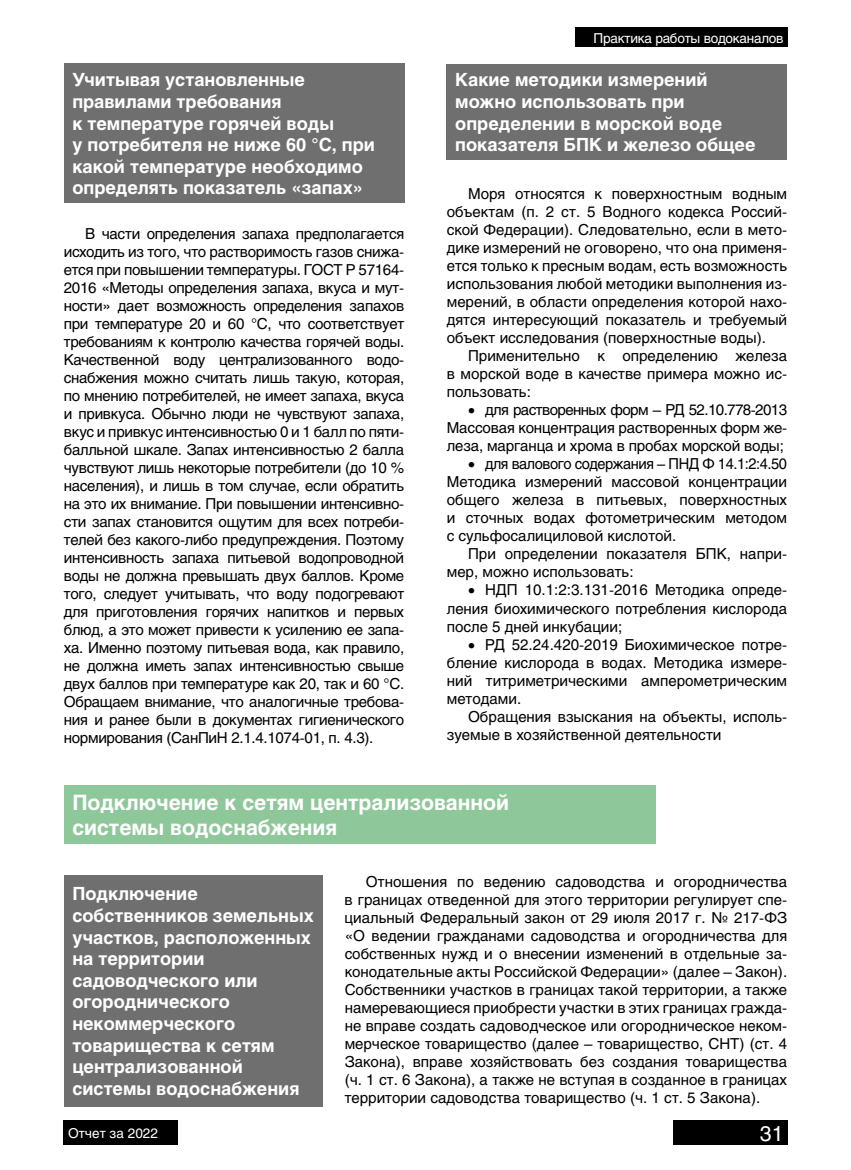
<style>
.page{position:relative;width:851px;height:1170px;background:#fff}
.page>*{position:absolute;margin:0;border:0;box-sizing:border-box;transform-origin:0 0}
.t1{font:700 21px/25.2px "Helios C";color:#fff}
.t2{font:21px "Helios C";color:#fff}
.t3{font:700 18px/21.6px "Helios C";color:#fff}
.t4{font:15px/18px "Helios C";color:#000;text-align:justify}
.t5{font:13.5px "Helios C";letter-spacing:-.02em;color:#fff}
.t6{font:13.5px "Helios C";color:#fff}
</style>
<div class="page">
<div style="left:575px;top:28px;width:212px;height:19px;background:#000"></div>
<div style="left:64px;top:1120px;width:114px;height:24px;background:#000"></div>
<div style="left:673px;top:1120px;width:114px;height:24px;background:#000"></div>
<div style="left:64px;top:64px;width:340px;height:139px;background:#706f6f"></div>
<div style="left:446px;top:64px;width:341px;height:96px;background:#706f6f"></div>
<div style="left:64px;top:784px;width:591px;height:59px;background:#8ec89a"></div>
<div style="left:64px;top:875px;width:258px;height:231px;background:#706f6f"></div>
<p class="t3" style="left:72px;top:69px;width:304px">Учитывая установленные правилами требования<br>к температуре горячей воды<br>у потребителя не ниже 60 °С, при какой температуре необходимо определять показатель «запах»</p>
<p class="t4" style="left:64px;top:224px;width:342px;text-indent:21px">В части определения запаха предполагается исходить из того, что растворимость газов снижа&shy;ется при повышении температуры. ГОСТ Р 57164- 2016 «Методы определения запаха, вкуса и мут&shy;ности» дает возможность определения запахов при температуре 20 и 60 °С, что соответствует требованиям к контролю качества горячей воды.<br>Качественной воду централизованного водо&shy;снабжения можно считать лишь такую, которая, по мнению потребителей, не имеет запаха, вкуса и привкуса. Обычно люди не чувствуют запаха, вкус и привкус интенсивностью 0 и 1 балл по пяти&shy;балльной шкале. Запах интенсивностью 2 балла чувствуют лишь некоторые потребители (до 10 % населения), и лишь в том случае, если обратить на это их внимание. При повышении интенсивно&shy;сти запах становится ощутим для всех потреби&shy;телей без какого-либо предупреждения. Поэтому интенсивность запаха питьевой водопроводной воды не должна превышать двух баллов. Кроме того, следует учитывать, что воду подогревают для приготовления горячих напитков и первых блюд, а это может привести к усилению ее запа&shy;ха. Именно поэтому питьевая вода, как правило, не должна иметь запах интенсивностью свыше двух баллов при температуре как 20, так и 60 °С.<br>Обращаем внимание, что аналогичные требова&shy;ния и ранее были в документах гигиенического нормирования (СанПиН 2.1.4.1074‑01, п. 4.3).</p>
<p class="t5" style="left:593px;top:30px;width:191px">Практика работы водоканалов</p>
<p class="t3" style="left:455px;top:69px;width:302px">Какие методики измерений можно использовать при определении в морской воде показателя БПК и железо общее</p>
<p class="t4" style="left:446px;top:185px;width:342px;text-indent:21px">Моря относятся к поверхностным водным объектам (п. 2 ст. 5 Водного кодекса Россий&shy;ской Федерации). Следовательно, если в мето&shy;дике измерений не оговорено, что она применя&shy;ется только к пресным водам, есть возможность использования любой методики выполнения из&shy;мерений, в области определения которой нахо&shy;дятся интересующий показатель и требуемый объект исследования (поверхностные воды).</p>
<p class="t4" style="left:446px;top:347px;width:342px;text-indent:21px">Применительно к определению железа в морской воде в качестве примера можно ис&shy;пользовать:</p>
<p class="t4" style="left:446px;top:401px;width:342px;text-indent:21px">• для растворенных форм – РД 52.10.778-2013<br>Массовая концентрация растворенных форм же&shy;леза, марганца и хрома в пробах морской воды;</p>
<p class="t4" style="left:446px;top:455px;width:342px;text-indent:21px">• для валового содержания – ПНД Ф 14.1:2:4.50<br>Методика измерений массовой концентрации общего железа в питьевых, поверхностных и сточных водах фотометрическим методом с сульфосалициловой кислотой.</p>
<p class="t4" style="left:446px;top:545px;width:342px;text-indent:21px">При определении показателя БПК, напри&shy;мер, можно использовать:</p>
<p class="t4" style="left:446px;top:581px;width:342px;text-indent:21px">• НДП 10.1:2:3.131-2016 Методика опреде&shy;ления биохимического потребления кислорода после 5 дней инкубации;</p>
<p class="t4" style="left:446px;top:635px;width:342px;text-indent:21px">• РД 52.24.420-2019 Биохимическое потре&shy;бление кислорода в водах. Методика измере&shy;ний титриметрическими амперометрическим методами.</p>
<p class="t4" style="left:446px;top:707px;width:342px;text-indent:21px">Обращения взыскания на объекты, исполь&shy;зуемые в хозяйственной деятельности</p>
<h1 class="t1" style="left:72px;top:789px;width:438px">Подключение к сетям централизованной системы водоснабжения</h1>
<p class="t4" style="left:344px;top:872px;width:444px;text-indent:21px">Отношения по ведению садоводства и огородничества в границах отведенной для этого территории регулирует спе&shy;циальный Федеральный закон от 29 июля 2017 г. № 217‑ФЗ «О ведении гражданами садоводства и огородничества для собственных нужд и о внесении изменений в отдельные за&shy;конодательные акты Российской Федерации» (далее – Закон).<br>Собственники участков в границах такой территории, а также намеревающиеся приобрести участки в этих границах гражда&shy;не вправе создать садоводческое или огородническое неком&shy;мерческое товарищество (далее – товарищество, СНТ) (ст. 4<br>Закона), вправе хозяйствовать без создания товарищества (ч. 1 ст. 6 Закона), а также не вступая в созданное в границах территории садоводства товарищество (ч. 1 ст. 5 Закона).</p>
<p class="t3" style="left:72px;top:883px;width:243px">Подключение собственников земельных участков, расположенных на территории садоводческого или огороднического некоммерческого товарищества к сетям централизованной системы водоснабжения</p>
<p class="t6" style="left:68px;top:1124px;width:92px">Отчет за 2022</p>
<h1 class="t2" style="left:759px;top:1120px;width:25px">31</h1>
</div>
